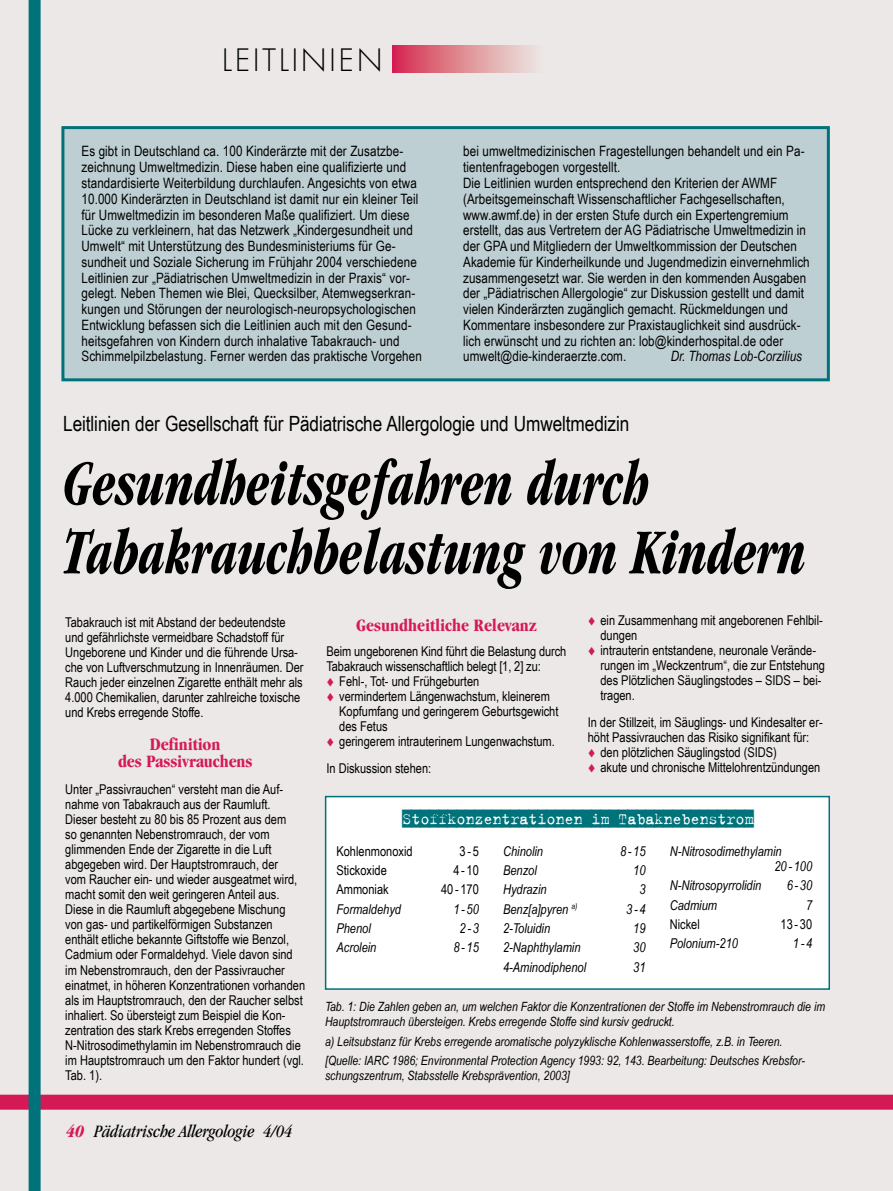
<style>
.page{position:relative;width:893px;height:1191px;background:#ebe8e7}
.page>*{position:absolute;margin:0;border:0;box-sizing:border-box;transform-origin:0 0}
.t1{font:italic 700 condensed 66px/69px "Garamond";letter-spacing:-.005em;color:#000;scale:.8 1}
.t2{font:21px "Arial Narrow";letter-spacing:-.005em;color:#000}
.t3{font:700 condensed 18px/16.5px "Garamond";color:#d51954;text-align:center}
.t4{font:18px "Trixie Cameo";letter-spacing:-.05em;color:#00727a}
.t5{font:italic condensed 18px "Garamond";color:#000}
.t6{font:14.25px/15.8px "Arial Narrow";letter-spacing:.01em;color:#000}
.t7{font:italic 14.25px "Arial Narrow";color:#000}
.t8{font:13.5px/15px "Arial Narrow";color:#000}
.t9{font:italic 13.5px/15px "Arial Narrow";color:#000}
.t10{font:italic 12.75px/15px "Arial Narrow";color:#000}
.s1{font-weight:700;color:#d51954}
.s2{color:#d51954}
</style>
<div class="page">
<div style="left:0;top:1094px;width:893px;height:15px;background:#d51954"></div>
<div style="left:29px;top:0;width:12px;height:1191px;background:#00727a"></div>
<div style="left:326px;top:796px;width:503px;height:193px;background:#fff"></div>
<div style="left:325px;top:796px;width:505px;height:193px;border:2px solid #00727a"></div>
<div style="left:63px;top:128px;width:765px;height:252px;background:#becfd3"></div>
<div style="left:61px;top:126px;width:769px;height:255px;border:3px solid #00727a"></div>
<div style="left:393px;top:46px;width:150px;height:27px;background:linear-gradient(to right,#d52e4f,#ebeee3)"></div>
<svg style="left:409px;top:126px;width:7px;height:4px"></svg>
<svg style="left:447px;top:126px;width:33px;height:4px"></svg>
<svg style="left:488px;top:126px;width:20px;height:4px"></svg>
<svg style="left:543px;top:126px;width:21px;height:4px"></svg>
<p class="t6" style="left:81px;top:143px;width:342px">Es gibt in Deutschland ca. 100 Kinderärzte mit der Zusatzbe&shy;zeichnung Umweltmedizin. Diese haben eine qualifizierte und standardisierte Weiterbildung durchlaufen. Angesichts von etwa 10.000 Kinderärzten in Deutschland ist damit nur ein kleiner Teil für Umweltmedizin im besonderen Maße qualifiziert. Um diese Lücke zu verkleinern, hat das Netzwerk „Kindergesundheit und Umwelt“ mit Unterstützung des Bundesministeriums für Ge&shy;sundheit und Soziale Sicherung im Frühjahr 2004 verschiedene Leitlinien zur „Pädiatrischen Umweltmedizin in der Praxis“ vor&shy;gelegt. Neben Themen wie Blei, Quecksilber, Atemwegserkran&shy;kungen und Störungen der neurologisch-neuropsychologischen Entwicklung befassen sich die Leitlinien auch mit den Gesund&shy;heitsgefahren von Kindern durch inhalative Tabakrauch- und Schimmelpilzbelastung. Ferner werden das praktische Vorgehen</p>
<p class="t6" style="left:463px;top:143px;width:348px">bei umweltmedizinischen Fragestellungen behandelt und ein Pa&shy;tientenfragebogen vorgestellt.<br>Die Leitlinien wurden entsprechend den Kriterien der AWMF (Arbeitsgemeinschaft Wissenschaftlicher Fachgesellschaften, www.awmf.de) in der ersten Stufe durch ein Expertengremium erstellt, das aus Vertretern der AG Pädiatrische Umweltmedizin in der GPA und Mitgliedern der Umweltkommission der Deutschen Akademie für Kinderheilkunde und Jugendmedizin einvernehmlich zusammengesetzt war. Sie werden in den kommenden Ausgaben der „Pädiatrischen Allergologie“ zur Diskussion gestellt und damit vielen Kinderärzten zugänglich gemacht. Rückmeldungen und Kommentare insbesondere zur Praxistauglichkeit sind ausdrück&shy;lich erwünscht und zu richten an: lob@kinderhospital.de oder umwelt@die-kinderaerzte.com.</p>
<p class="t7" style="left:671px;top:348px;width:133px">Dr. Thomas Lob-Corzilius</p>
<h2 class="t2" style="left:63px;top:411px;width:568px">Leitlinien der Gesellschaft für Pädiatrische Allergologie und Umweltmedizin</h2>
<h1 class="t1" style="left:63px;top:448px;width:930px">Gesundheitsgefahren durch<br>Tabakrauchbelastung von Kindern</h1>
<p class="t8" style="left:65px;top:614px;width:240px">Tabakrauch ist mit Abstand der bedeutendste und gefährlichste vermeidbare Schadstoff für Ungeborene und Kinder und die führende Ursa&shy;che von Luftverschmutzung in Innenräumen. Der Rauch jeder einzelnen Zigarette enthält mehr als 4.000 Chemikalien, darunter zahlreiche toxische und Krebs erregende Stoffe.</p>
<h3 class="t3" style="left:118px;top:736px;width:136px">Definition<br>des Passivrauchens</h3>
<p class="t8" style="left:65px;top:782px;width:241px">Unter „Passivrauchen“ versteht man die Auf&shy;nahme von Tabakrauch aus der Raumluft.<br>Dieser besteht zu 80 bis 85 Prozent aus dem<br>so genannten Nebenstromrauch, der vom glimmenden Ende der Zigarette in die Luft abgegeben wird. Der Hauptstromrauch, der<br>vom Raucher ein- und wieder ausgeatmet wird, macht somit den weit geringeren Anteil aus.<br>Diese in die Raumluft abgegebene Mischung von gas- und partikelförmigen Substanzen enthält etliche bekannte Giftstoffe wie Benzol, Cadmium oder Formaldehyd. Viele davon sind im Nebenstromrauch, den der Passivraucher einatmet, in höheren Konzentrationen vorhanden als im Hauptstromrauch, den der Raucher selbst inhaliert. So übersteigt zum Beispiel die Kon&shy;zentration des stark Krebs erregenden Stoffes N-Nitrosodimethylamin im Nebenstromrauch die im Hauptstromrauch um den Faktor hundert (vgl.<br>Tab. 1).</p>
<h3 class="t5" style="left:66px;top:1121px;width:227px"><span class="s1">40</span> Pädiatrische Allergologie 4/04</h3>
<h3 class="t3" style="left:356px;top:616px;width:182px">Gesundheitliche Relevanz</h3>
<p class="t8" style="left:326px;top:644px;width:241px">Beim ungeborenen Kind führt die Belastung durch<br>Tabakrauch wissenschaftlich belegt [1, 2] zu:</p>
<p class="t8" style="left:326px;top:674px;width:154px"><span class="s2">▼</span> Fehl-, Tot- und Frühgeburten</p>
<p class="t8" style="left:339px;top:689px;width:221px;text-indent:-13px"><span class="s2">▼</span> vermindertem Längenwachstum, kleinerem<br>Kopfumfang und geringerem Geburtsgewicht des Fetus</p>
<p class="t8" style="left:326px;top:728px;width:230px;line-height:27px"><span class="s2">▼</span> geringerem intrauterinem Lungenwachstum.<br>In Diskussion stehen:</p>
<p class="t8" style="left:600px;top:612px;width:224px;text-indent:-13px"><span class="s2">▼</span> ein Zusammenhang mit angeborenen Fehlbil&shy;dungen</p>
<p class="t8" style="left:600px;top:642px;width:226px;text-indent:-13px"><span class="s2">▼</span> intrauterin entstandene, neuronale Verände&shy;rungen im „Weckzentrum“, die zur Entstehung des Plötzlichen Säuglingstodes – SIDS – bei&shy;tragen.</p>
<p class="t8" style="left:588px;top:714px;width:236px">In der Stillzeit, im Säuglings- und Kindesalter er&shy;höht Passivrauchen das Risiko signifikant für:</p>
<p class="t8" style="left:588px;top:744px;width:191px"><span class="s2">▼</span> den plötzlichen Säuglingstod (SIDS)</p>
<p class="t8" style="left:588px;top:759px;width:234px"><span class="s2">▼</span> akute und chronische Mittelohrentzündungen</p>
<h3 class="t4" style="left:402px;top:808px;width:353px">STOFFKONZENTRATIONEN IM TABAKNEBENSTROM</h3>
<p class="t8" style="left:336px;top:843px;width:78px">Kohlenmonoxid</p>
<p class="t8" style="left:460px;top:843px;width:21px">3-5</p>
<p class="t8" style="left:336px;top:863px;width:52px">Stickoxide</p>
<p class="t8" style="left:453px;top:863px;width:27px">4-10</p>
<p class="t8" style="left:336px;top:882px;width:54px">Ammoniak</p>
<p class="t8" style="left:441px;top:882px;width:39px">40 - 170</p>
<p class="t9" style="left:336px;top:901px;width:66px">Formaldehyd</p>
<p class="t9" style="left:453px;top:901px;width:27px">1-50</p>
<p class="t9" style="left:336px;top:920px;width:36px">Phenol</p>
<p class="t9" style="left:460px;top:920px;width:21px">2-3</p>
<p class="t9" style="left:336px;top:940px;width:41px">Acrolein</p>
<p class="t9" style="left:453px;top:940px;width:27px">8-15</p>
<p class="t9" style="left:503px;top:843px;width:41px">Chinolin</p>
<p class="t9" style="left:620px;top:843px;width:27px">8-15</p>
<p class="t9" style="left:503px;top:863px;width:35px">Benzol</p>
<p class="t9" style="left:633px;top:863px;width:14px">10</p>
<p class="t9" style="left:503px;top:882px;width:45px">Hydrazin</p>
<p class="t9" style="left:639px;top:882px;width:8px">3</p>
<p class="t9" style="left:503px;top:901px;width:76px">Benz[a]pyren <sup>a)</sup></p>
<p class="t9" style="left:626px;top:901px;width:21px">3-4</p>
<p class="t9" style="left:503px;top:920px;width:49px">2-Toluidin</p>
<p class="t9" style="left:633px;top:920px;width:14px">19</p>
<p class="t9" style="left:503px;top:940px;width:79px">2-Naphthylamin</p>
<p class="t9" style="left:633px;top:940px;width:14px">30</p>
<p class="t9" style="left:503px;top:959px;width:85px">4-Aminodiphenol</p>
<p class="t9" style="left:633px;top:959px;width:14px">31</p>
<p class="t9" style="left:774px;top:843px;width:39px;text-indent:-105px">N-Nitrosodimethylamin<br>20 - 100</p>
<p class="t9" style="left:670px;top:878px;width:93px">N-Nitrosopyrrolidin</p>
<p class="t9" style="left:787px;top:878px;width:27px">6-30</p>
<p class="t9" style="left:670px;top:897px;width:49px">Cadmium</p>
<p class="t9" style="left:806px;top:897px;width:8px">7</p>
<p class="t8" style="left:670px;top:916px;width:32px">Nickel</p>
<p class="t8" style="left:780px;top:916px;width:33px">13-30</p>
<p class="t9" style="left:670px;top:935px;width:70px">Polonium-210</p>
<p class="t9" style="left:793px;top:935px;width:21px">1-4</p>
<p class="t10" style="left:325px;top:999px;width:501px">Tab. 1: Die Zahlen geben an, um welchen Faktor die Konzentrationen der Stoffe im Nebenstromrauch die im<br>Hauptstromrauch übersteigen. Krebs erregende Stoffe sind kursiv gedruckt.</p>
<p class="t10" style="left:325px;top:1031px;width:481px;line-height:19.2px">a) Leitsubstanz für Krebs erregende aromatische polyzyklische Kohlenwasserstoffe, z.B. in Teeren. [Quelle: IARC 1986; Environmental Protection Agency 1993: 92, 143. Bearbeitung: Deutsches Krebsfor-</p>
<p class="t10" style="left:325px;top:1067px;width:246px">schungszentrum, Stabsstelle Krebsprävention, 2003]</p>
</div>
